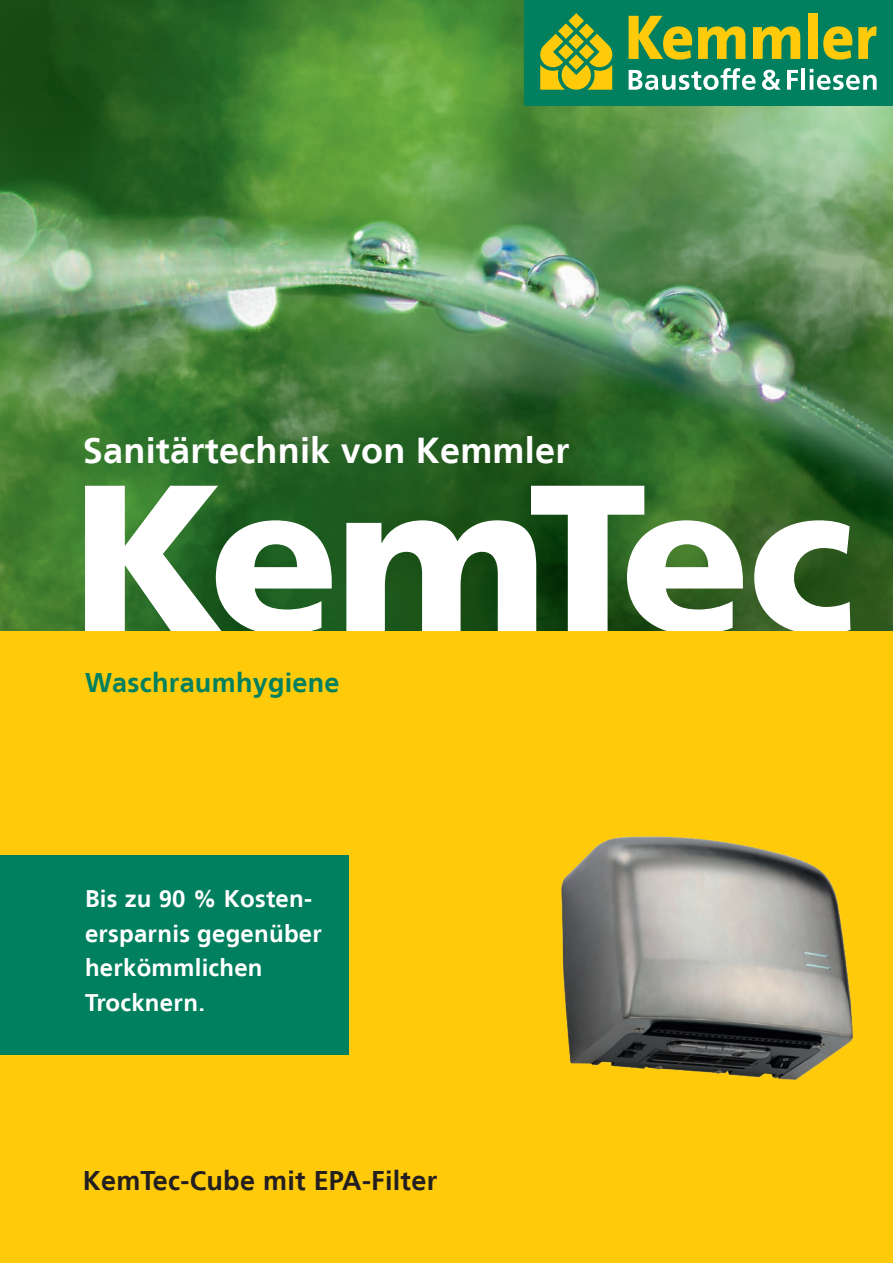
<style>
.page{position:relative;width:893px;height:1263px;background:#fff}
.page>*{position:absolute;margin:0;border:0;box-sizing:border-box;transform-origin:0 0}
.t1{font:700 36px "Frutiger LT";letter-spacing:.005em;color:#fff}
.t2{font:700 27px "Frutiger LT";letter-spacing:.01em;color:#231f20}
.t3{font:700 27px "Frutiger LT";letter-spacing:.01em;color:#00805f}
.t4{font:700 24px/34.5px "Frutiger LT";letter-spacing:.01em;color:#fff}
</style>
<div class="page">
<img style="left:0;top:0;width:893px;height:631px">
<svg style="left:85px;top:486px;width:247px;height:145px"></svg>
<svg style="left:346px;top:486px;width:397px;height:145px"></svg>
<svg style="left:754px;top:520px;width:96px;height:111px"></svg>
<div style="left:0;top:631px;width:893px;height:632px;background:#feca0a"></div>
<div style="left:524px;top:0;width:369px;height:105px;background:#00805f"></div>
<svg style="left:629px;top:68px;width:127px;height:22px"></svg>
<svg style="left:762px;top:70px;width:19px;height:20px"></svg>
<svg style="left:787px;top:70px;width:11px;height:20px"></svg>
<hr style="left:801px;top:68px;width:4px;height:22px;background:#fff">
<svg style="left:810px;top:69px;width:67px;height:21px"></svg>
<svg style="left:540px;top:13px;width:73px;height:77px"></svg>
<svg style="left:629px;top:16px;width:63px;height:44px"></svg>
<svg style="left:698px;top:26px;width:47px;height:33px"></svg>
<svg style="left:753px;top:26px;width:47px;height:33px"></svg>
<div style="left:808px;top:13px;width:9px;height:46px;background:#feca0a"></div>
<svg style="left:823px;top:26px;width:29px;height:34px"></svg>
<svg style="left:858px;top:26px;width:19px;height:33px"></svg>
<div style="left:0;top:855px;width:349px;height:199px;background:#00805f"></div>
<img style="left:561px;top:836px;width:293px;height:244px">
<h1 class="t1" style="left:83px;top:429px;width:488px">Sanitärtechnik von Kemmler</h1>
<p class="t3" style="left:85px;top:667px;width:256px">Waschraumhygiene</p>
<p class="t4" style="left:85px;top:882px;width:238px">Bis zu 90 % Kosten&shy;ersparnis gegenüber herkömmlichen<br>Trocknern.</p>
<p class="t2" style="left:83px;top:1164px;width:356px">KemTec-Cube mit EPA-Filter</p>
</div>
